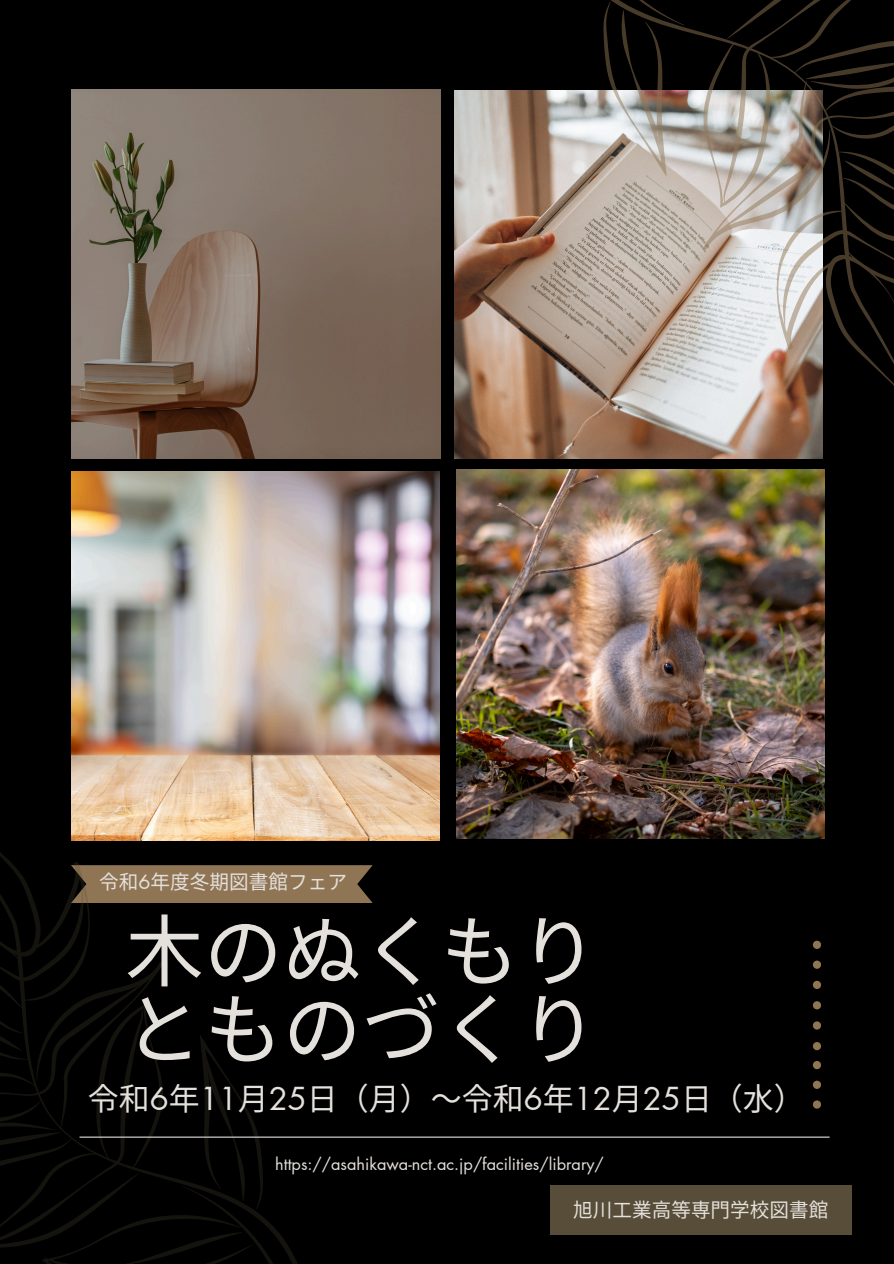
<style>
.page{position:relative;width:894px;height:1264px;background:#fff}
.page>*{position:absolute;margin:0;border:0;box-sizing:border-box;transform-origin:0 0}
.t1{font:78.75px/77.8px "Noto Sans CJ Ksc";color:#e4e0dc}
.t2{font:30.9px "Noto Sans CJ Ksc";color:#e4e0dc}
.t3{font:19.65px "Noto Sans CJ Ksc";color:#e4e0dc}
.t4{font:16.35px "Futura LT Pro";color:#e4e0dc}
.s1{font-family:"Futura LT Pro"}
</style>
<div class="page">
<div style="left:0;top:0;width:893px;height:1263px;background:#000"></div>
<div style="left:812px;top:940px;width:8px;height:8px;background:#907554;border-radius:50%"></div>
<div style="left:812px;top:960px;width:8px;height:8px;background:#907554;border-radius:50%"></div>
<svg style="left:812px;top:980px;width:8px;height:9px"></svg>
<div style="left:812px;top:1001px;width:8px;height:8px;background:#907554;border-radius:50%"></div>
<div style="left:812px;top:1021px;width:8px;height:8px;background:#907554;border-radius:50%"></div>
<svg style="left:812px;top:1060px;width:8px;height:9px"></svg>
<div style="left:812px;top:1080px;width:8px;height:8px;background:#907554;border-radius:50%"></div>
<div style="left:812px;top:1100px;width:8px;height:8px;background:#907554;border-radius:50%"></div>
<div style="left:550px;top:1185px;width:301px;height:50px;background:#584d38"></div>
<svg style="left:0;top:840px;width:372px;height:423px"></svg>
<hr style="left:79px;top:1136px;width:750px;height:1px;background:#e4e0dc">
<img style="left:71px;top:89px;width:369px;height:370px">
<img style="left:454px;top:91px;width:368px;height:368px">
<img style="left:456px;top:469px;width:368px;height:369px">
<img style="left:71px;top:472px;width:368px;height:368px">
<svg style="left:558px;top:0;width:144px;height:395px"></svg>
<svg style="left:702px;top:0;width:191px;height:411px"></svg>
<svg style="left:812px;top:1041px;width:8px;height:9px"></svg>
<h3 class="t3" style="left:99px;top:865px;width:249px">令和<span class="s1">6</span>年度冬期図書館フェア</h3>
<p class="t1" style="left:125px;top:908px;width:474px">木のぬくもりとものづくり</p>
<h1 class="t2" style="left:88px;top:1074px;width:718px">令和<span class="s1">6</span>年<span class="s1">11</span>月 <span class="s1">25</span>日（月）～令和<span class="s1">6</span>年<span class="s1">12</span>月 <span class="s1">25</span>日（水）</h1>
<h2 class="t4" style="left:275px;top:1155px;width:330px">https://asahikawa-nct.ac.jp/facilities/library/</h2>
<p class="t3" style="left:573px;top:1193px;width:255px">旭川工業高等専門学校図書館</p>
</div>
